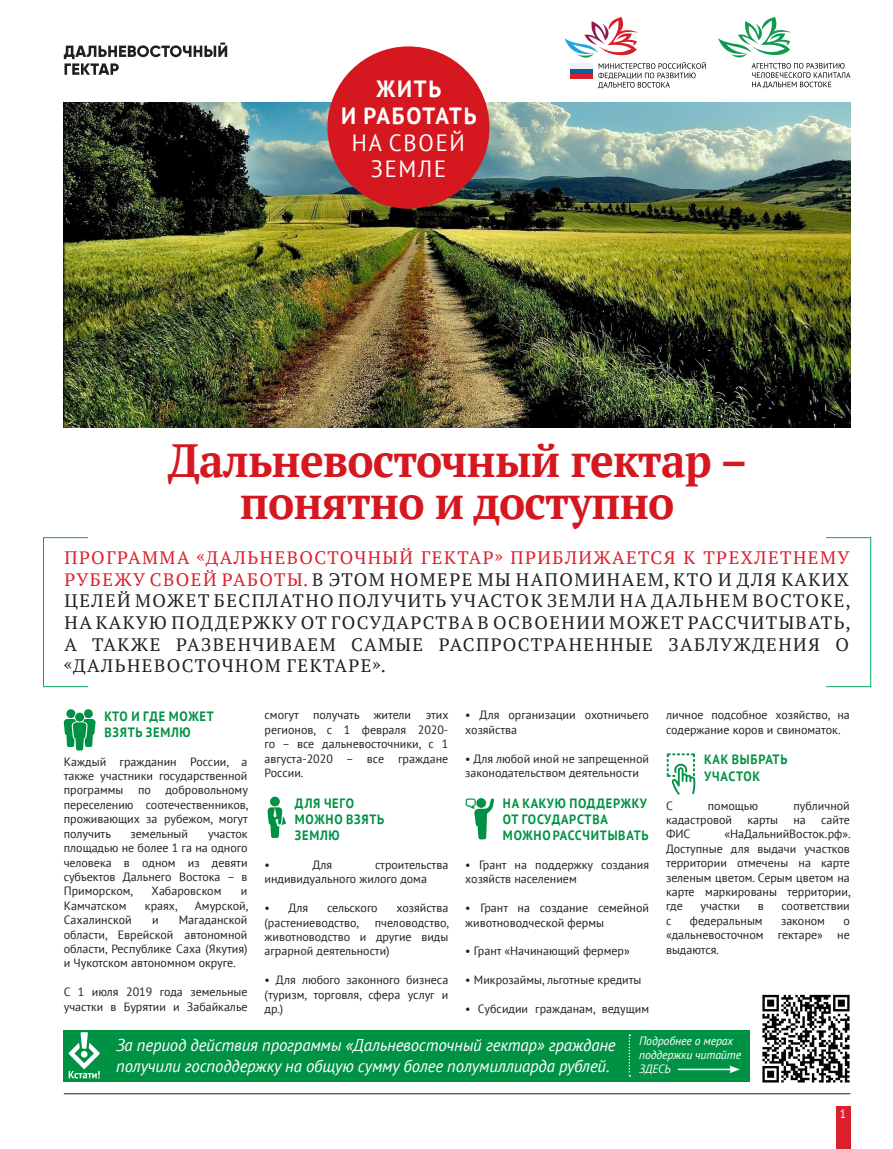
<style>
.page{position:relative;width:893px;height:1149px;background:#fff}
.page>*{position:absolute;margin:0;border:0;box-sizing:border-box;transform-origin:0 0}
.AuroraHeader1{font:700 46.5px/42px "PT Serif";letter-spacing:-.02em;color:#d5171f;text-align:center;scale:.95 1}
.AuroraZabivka1{font:23.4px/26.8px "PT Sans";letter-spacing:.08em;color:#fff;text-align:center;scale:.96 1}
.AuroraZabivka1-2{font:700 23.4px "PT Sans";color:#fff;scale:.96 1}
.AuroraZabivka1-3{font:18px/21.6px "PT Serif";letter-spacing:.08em;color:#231f20;text-align:justify}
.auroraText2{font:italic 17.1px/20.5px "PT Sans";letter-spacing:-.01em;color:#fff}
.auroraText2-2{font:700 13.5px/16.2px "PT Sans";letter-spacing:.06em;color:#009244;scale:.92 1}
.auroraText2-3{font:12px/14.4px "PT Sans";color:#231f20;text-align:justify}
.auroraText2-4{font:italic 12px/14.4px "PT Sans";letter-spacing:-.01em;color:#fff}
.AuroraText1{font:12px "PT Sans";color:#fff}
.s1{font-weight:700}
.s2{color:#da202d}
</style>
<div class="page">
<img style="left:64px;top:102px;width:786px;height:325px">
<div style="left:63px;top:1029px;width:686px;height:52px;background:#009244"></div>
<svg style="left:64px;top:709px;width:32px;height:41px"></svg>
<svg style="left:466px;top:798px;width:28px;height:41px"></svg>
<div style="left:270px;top:796px;width:10px;height:10px;background:#009244;border-radius:50%"></div>
<svg style="left:267px;top:807px;width:19px;height:30px"></svg>
<img style="left:762px;top:994px;width:88px;height:89px">
<hr style="left:678px;top:1068px;width:54px;height:1px;background:#fff">
<svg style="left:729px;top:1065px;width:11px;height:7px"></svg>
<svg style="left:629px;top:1034px;width:1px;height:42px"></svg>
<svg style="left:68px;top:1032px;width:32px;height:46px"></svg>
<svg style="left:667px;top:753px;width:28px;height:41px"></svg>
<div style="left:836px;top:1106px;width:14px;height:42px;background:#da202d"></div>
<svg style="left:564px;top:17px;width:142px;height:71px"></svg>
<svg style="left:718px;top:17px;width:132px;height:71px"></svg>
<hr style="left:64px;top:1092px;width:786px;height:1px;background:#231f20">
<div style="left:327px;top:46px;width:162px;height:162px;background:#d5171f;border-radius:50%"></div>
<svg style="left:64px;top:43px;width:163px;height:32px"></svg>
<div style="left:43px;top:537px;width:45px;height:149px;border:1px solid #00a85c"></div>
<div style="left:826px;top:537px;width:45px;height:149px;border:1px solid #00a85c"></div>
<p class="AuroraZabivka1-2" style="left:376px;top:73px;width:69px">ЖИТЬ</p>
<p class="AuroraZabivka1" style="left:341px;top:101px;width:143px"><span class="s1">И РАБОТАТЬ<br></span>НА СВОЕЙ<br>ЗЕМЛЕ</p>
<p class="AuroraHeader1" style="left:168px;top:439px;width:612px">Дальневосточный гектар – понятно и доступно</p>
<p class="AuroraZabivka1-3" style="left:64px;top:546px;width:788px"><span class="s2">ПРОГРАММА «ДАЛЬНЕВОСТОЧНЫЙ ГЕКТАР» ПРИБЛИЖАЕТСЯ К ТРЕХЛЕТНЕМУ РУБЕЖУ СВОЕЙ РАБОТЫ.</span> В ЭТОМ НОМЕРЕ МЫ НАПОМИНАЕМ, КТО И ДЛЯ КАКИХ ЦЕЛЕЙ МОЖЕТ БЕСПЛАТНО ПОЛУЧИТЬ УЧАСТОК ЗЕМЛИ НА ДАЛЬНЕМ ВОСТОКЕ, НА КАКУЮ ПОДДЕРЖКУ ОТ ГОСУДАРСТВА В ОСВОЕНИИ МОЖЕТ РАССЧИТЫВАТЬ, А ТАКЖЕ РАЗВЕНЧИВАЕМ САМЫЕ РАСПРОСТРАНЕННЫЕ ЗАБЛУЖДЕНИЯ О «ДАЛЬНЕВОСТОЧНОМ ГЕКТАРЕ».</p>
<p class="auroraText2-2" style="left:105px;top:707px;width:120px">КТО И ГДЕ МОЖЕТ<br>ВЗЯТЬ ЗЕМЛЮ</p>
<p class="auroraText2-3" style="left:64px;top:753px;width:186px">Каждый гражданин России, а также участники государственной программы по добровольному переселению соотечественников, проживающих за рубежом, могут получить</p>
<p class="auroraText2-3" style="left:131px;top:825px;width:59px">земельный</p>
<p class="auroraText2-3" style="left:64px;top:825px;width:185px;text-indent:144px">участок площадью не более 1 га на одного человека в одном из девяти субъектов Дальнего Востока – в Приморском,</p>
<p class="auroraText2-3" style="left:152px;top:883px;width:71px">Хабаровском</p>
<p class="auroraText2-3" style="left:241px;top:883px;width:8px">и</p>
<p class="auroraText2-3" style="left:64px;top:897px;width:64px">Камчатском</p>
<p class="auroraText2-3" style="left:145px;top:897px;width:34px">краях,</p>
<p class="auroraText2-3" style="left:195px;top:897px;width:55px">Амурской,</p>
<p class="auroraText2-3" style="left:64px;top:912px;width:70px">Сахалинской</p>
<p class="auroraText2-3" style="left:152px;top:912px;width:8px">и</p>
<p class="auroraText2-3" style="left:64px;top:912px;width:185px;text-indent:115px">Магаданской области, Еврейской автономной области, Республике Саха (Якутия) и Чукотском автономном округе.</p>
<p class="auroraText2-3" style="left:64px;top:984px;width:185px">С 1 июля 2019 года земельные участки в Бурятии и Забайкалье</p>
<p class="auroraText2-3" style="left:265px;top:707px;width:186px">смогут получать жители этих регионов, с 1 февраля 2020- го – все дальневосточники, с 1 августа-2020 – все граждане России.</p>
<p class="auroraText2-2" style="left:295px;top:794px;width:99px">ДЛЯ ЧЕГО<br>МОЖНО ВЗЯТЬ<br>ЗЕМЛЮ</p>
<p class="auroraText2-3" style="left:265px;top:857px;width:7px">•</p>
<p class="auroraText2-3" style="left:312px;top:857px;width:21px">Для</p>
<p class="auroraText2-3" style="left:265px;top:857px;width:185px;text-indent:110px">строительства индивидуального жилого дома</p>
<p class="auroraText2-3" style="left:265px;top:900px;width:45px">• Для</p>
<p class="auroraText2-3" style="left:327px;top:900px;width:52px">сельского</p>
<p class="auroraText2-3" style="left:396px;top:900px;width:53px">хозяйства</p>
<p class="auroraText2-3" style="left:265px;top:914px;width:96px">(растениеводство,</p>
<p class="auroraText2-3" style="left:265px;top:914px;width:186px;text-indent:110px">пчеловодство, животноводство и другие виды аграрной деятельности)</p>
<p class="auroraText2-3" style="left:265px;top:972px;width:185px">• Для любого законного бизнеса (туризм, торговля, сфера услуг и др.)</p>
<p class="auroraText2-3" style="left:465px;top:707px;width:185px">• Для организации охотничьего хозяйства</p>
<p class="auroraText2-3" style="left:465px;top:750px;width:185px">• Для любой иной не запрещенной законодательством деятельности</p>
<p class="auroraText2-2" style="left:503px;top:794px;width:160px">НА КАКУЮ ПОДДЕРЖКУ<br>ОТ ГОСУДАРСТВА<br>МОЖНО РАССЧИТЫВАТЬ</p>
<p class="auroraText2-3" style="left:465px;top:857px;width:185px">• Грант на поддержку создания хозяйств населением</p>
<p class="auroraText2-3" style="left:465px;top:900px;width:185px">• Грант на создание семейной животноводческой фермы</p>
<p class="auroraText2-3" style="left:465px;top:943px;width:166px">• Грант «Начинающий фермер»</p>
<p class="auroraText2-3" style="left:465px;top:972px;width:178px">• Микрозаймы, льготные кредиты</p>
<p class="auroraText2-3" style="left:465px;top:1001px;width:185px">• Субсидии гражданам, ведущим</p>
<p class="auroraText2-3" style="left:666px;top:707px;width:185px">личное подсобное хозяйство, на содержание коров и свиноматок.</p>
<p class="auroraText2-2" style="left:704px;top:751px;width:92px">КАК ВЫБРАТЬ<br>УЧАСТОК</p>
<p class="auroraText2-3" style="left:666px;top:797px;width:8px">С</p>
<p class="auroraText2-3" style="left:708px;top:797px;width:52px">помощью</p>
<p class="auroraText2-3" style="left:793px;top:797px;width:58px">публичной</p>
<p class="auroraText2-3" style="left:666px;top:812px;width:68px">кадастровой</p>
<p class="auroraText2-3" style="left:747px;top:812px;width:32px">карты</p>
<p class="auroraText2-3" style="left:793px;top:812px;width:14px">на</p>
<p class="auroraText2-3" style="left:821px;top:812px;width:30px">сайте</p>
<p class="auroraText2-3" style="left:666px;top:826px;width:26px">ФИС</p>
<p class="auroraText2-3" style="left:666px;top:826px;width:186px;text-indent:58px">«НаДальнийВосток.рф».<br>Доступные для выдачи участков территории отмечены на карте зеленым цветом. Серым цветом на карте маркированы территории, где</p>
<p class="auroraText2-3" style="left:700px;top:898px;width:41px">участки</p>
<p class="auroraText2-3" style="left:758px;top:898px;width:7px">в</p>
<p class="auroraText2-3" style="left:781px;top:898px;width:70px">соответствии</p>
<p class="auroraText2-3" style="left:666px;top:912px;width:7px">с</p>
<p class="auroraText2-3" style="left:690px;top:912px;width:74px">федеральным</p>
<p class="auroraText2-3" style="left:781px;top:912px;width:45px">законом</p>
<p class="auroraText2-3" style="left:666px;top:912px;width:185px;text-indent:177px">о «дальневосточном гектаре» не выдаются.</p>
<p class="auroraText2" style="left:116px;top:1034px;width:501px">За период действия программы «Дальневосточный гектар» граждане получили господдержку на общую сумму более полумиллиарда рублей.</p>
<p class="auroraText2-4" style="left:639px;top:1032px;width:104px">Подробнее о мерах поддержки читайте<br>ЗДЕСЬ</p>
<p class="AuroraText1" style="left:840px;top:1105px;width:8px">1</p>
</div>
